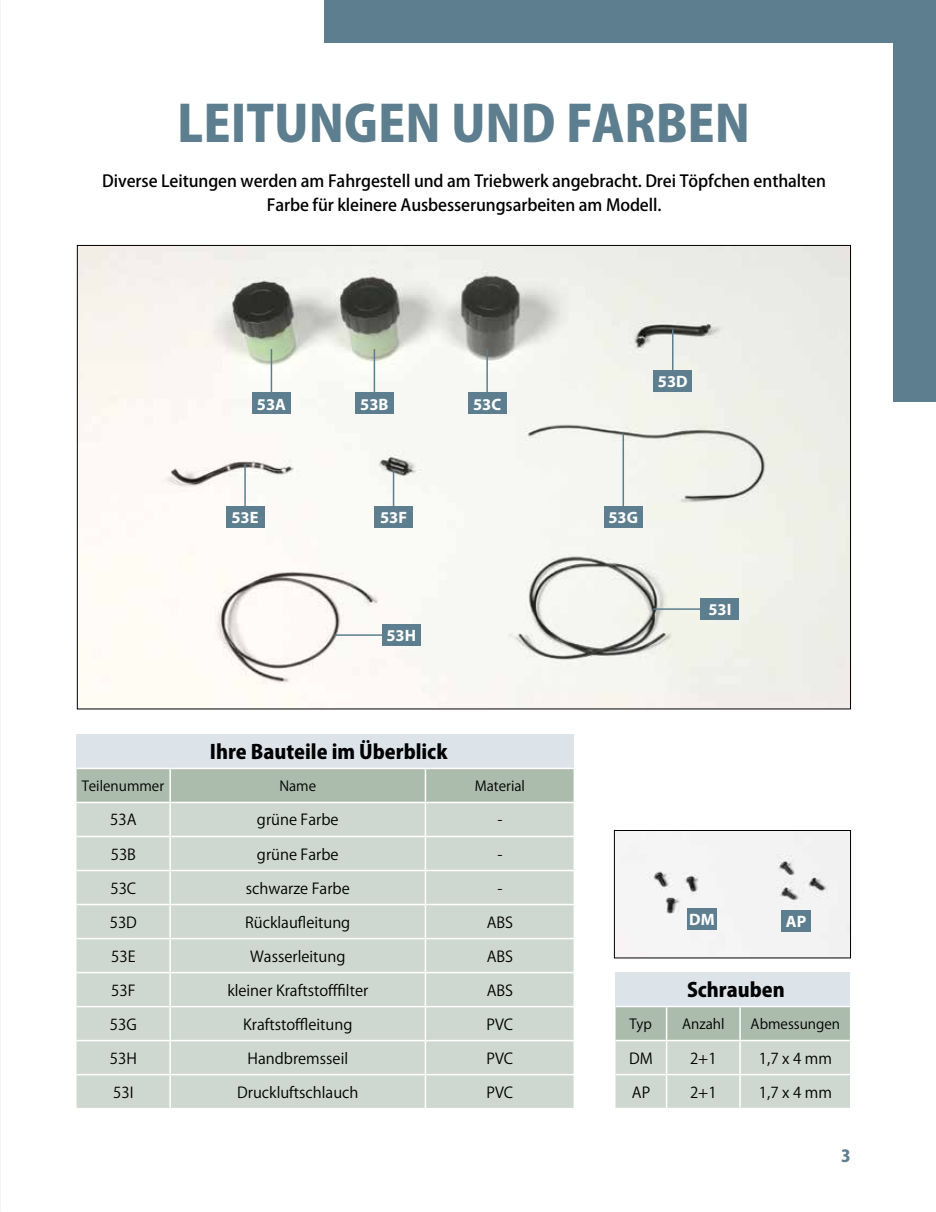
<style>
.page{position:relative;width:936px;height:1212px;background:#fff}
.page>*{position:absolute;margin:0;border:0;box-sizing:border-box;transform-origin:0 0}
.t1{font:800 49.5px "Koz Go Pro";color:#5d7e8e}
.t2{font:800 19.5px "Koz Go Pro";color:#000}
.t3{font:500 16.5px/24px "Koz Go Pro";letter-spacing:-.005em;color:#000;text-align:center}
.t4{font:700 16.5px "Myriad Pro";color:#fff}
.t5{font:800 16.5px "Koz Go Pro";color:#5d7e8e}
.t6{font:15px "Koz Go Pro";color:#000}
.t7{font:13.8px "Koz Go Pro";color:#000}
</style>
<div class="page">
<hr style="left:0;top:161px;width:1px;height:1051px;background:#f3f5f3">
<img style="left:79px;top:247px;width:769px;height:460px">
<div style="left:616px;top:832px;width:232px;height:124px;background:#f3f3f3"></div>
<div style="left:614px;top:830px;width:236px;height:128px;border:1px solid #000"></div>
<div style="left:615px;top:972px;width:235px;height:34px;background:#dce4ea"></div>
<svg style="left:615px;top:1007px;width:234px;height:101px;background:#c4cfc5"></svg>
<hr style="left:665px;top:1007px;width:2px;height:33px;background:#fff">
<hr style="left:739px;top:1007px;width:1px;height:33px;background:#fff">
<hr style="left:615px;top:1040px;width:51px;height:1px;background:#fff">
<hr style="left:666px;top:1040px;width:74px;height:1px;background:#fff">
<hr style="left:665px;top:1041px;width:2px;height:33px;background:#fff">
<hr style="left:740px;top:1040px;width:111px;height:1px;background:#fff">
<hr style="left:739px;top:1041px;width:1px;height:33px;background:#fff">
<hr style="left:615px;top:1074px;width:51px;height:1px;background:#fff">
<hr style="left:666px;top:1074px;width:74px;height:1px;background:#fff">
<hr style="left:665px;top:1075px;width:2px;height:33px;background:#fff">
<hr style="left:740px;top:1074px;width:111px;height:1px;background:#fff">
<hr style="left:739px;top:1075px;width:1px;height:33px;background:#fff">
<hr style="left:849px;top:972px;width:2px;height:34px;background:#fff">
<div style="left:77px;top:734px;width:497px;height:34px;background:#dce4ea"></div>
<div style="left:77px;top:769px;width:496px;height:33px;background:#abbcad"></div>
<div style="left:77px;top:803px;width:496px;height:305px;background:#cfd8d0"></div>
<hr style="left:169px;top:769px;width:2px;height:33px;background:#fff">
<hr style="left:424px;top:769px;width:2px;height:33px;background:#fff">
<hr style="left:169px;top:803px;width:2px;height:33px;background:#fff">
<hr style="left:424px;top:803px;width:2px;height:33px;background:#fff">
<hr style="left:77px;top:836px;width:93px;height:1px;background:#fff">
<hr style="left:170px;top:836px;width:255px;height:1px;background:#fff">
<hr style="left:169px;top:837px;width:2px;height:33px;background:#fff">
<hr style="left:425px;top:836px;width:150px;height:1px;background:#fff">
<hr style="left:424px;top:837px;width:2px;height:33px;background:#fff">
<hr style="left:77px;top:870px;width:93px;height:1px;background:#fff">
<hr style="left:170px;top:870px;width:255px;height:1px;background:#fff">
<hr style="left:169px;top:871px;width:2px;height:33px;background:#fff">
<hr style="left:425px;top:870px;width:150px;height:1px;background:#fff">
<hr style="left:424px;top:871px;width:2px;height:33px;background:#fff">
<hr style="left:77px;top:904px;width:93px;height:1px;background:#fff">
<hr style="left:170px;top:904px;width:255px;height:1px;background:#fff">
<hr style="left:169px;top:905px;width:2px;height:33px;background:#fff">
<hr style="left:425px;top:904px;width:150px;height:1px;background:#fff">
<hr style="left:424px;top:905px;width:2px;height:33px;background:#fff">
<hr style="left:77px;top:938px;width:93px;height:1px;background:#fff">
<hr style="left:170px;top:938px;width:255px;height:1px;background:#fff">
<hr style="left:169px;top:939px;width:2px;height:33px;background:#fff">
<hr style="left:425px;top:938px;width:150px;height:1px;background:#fff">
<hr style="left:424px;top:939px;width:2px;height:33px;background:#fff">
<hr style="left:77px;top:972px;width:93px;height:1px;background:#fff">
<hr style="left:170px;top:972px;width:255px;height:1px;background:#fff">
<hr style="left:169px;top:973px;width:2px;height:33px;background:#fff">
<hr style="left:425px;top:972px;width:150px;height:1px;background:#fff">
<hr style="left:424px;top:973px;width:2px;height:33px;background:#fff">
<hr style="left:77px;top:1006px;width:93px;height:1px;background:#fff">
<hr style="left:170px;top:1006px;width:255px;height:1px;background:#fff">
<hr style="left:169px;top:1007px;width:2px;height:33px;background:#fff">
<hr style="left:425px;top:1006px;width:150px;height:1px;background:#fff">
<hr style="left:424px;top:1007px;width:2px;height:33px;background:#fff">
<hr style="left:77px;top:1040px;width:93px;height:1px;background:#fff">
<hr style="left:170px;top:1040px;width:255px;height:1px;background:#fff">
<hr style="left:169px;top:1041px;width:2px;height:33px;background:#fff">
<hr style="left:425px;top:1040px;width:150px;height:1px;background:#fff">
<hr style="left:424px;top:1041px;width:2px;height:33px;background:#fff">
<hr style="left:77px;top:1074px;width:93px;height:1px;background:#fff">
<hr style="left:170px;top:1074px;width:255px;height:1px;background:#fff">
<hr style="left:169px;top:1075px;width:2px;height:33px;background:#fff">
<hr style="left:425px;top:1074px;width:150px;height:1px;background:#fff">
<hr style="left:424px;top:1075px;width:2px;height:33px;background:#fff">
<div style="left:687px;top:908px;width:29px;height:21px;background:#5d7e8e"></div>
<div style="left:781px;top:910px;width:30px;height:22px;background:#5d7e8e"></div>
<hr style="left:271px;top:349px;width:1px;height:59px;background:#5d7e8e">
<div style="left:252px;top:393px;width:38px;height:21px;background:#5d7e8e"></div>
<hr style="left:672px;top:330px;width:1px;height:55px;background:#5d7e8e">
<div style="left:653px;top:371px;width:38px;height:21px;background:#5d7e8e"></div>
<hr style="left:244px;top:464px;width:2px;height:57px;background:#5d7e8e">
<div style="left:226px;top:507px;width:38px;height:21px;background:#5d7e8e"></div>
<hr style="left:334px;top:634px;width:54px;height:2px;background:#5d7e8e">
<div style="left:382px;top:624px;width:38px;height:22px;background:#5d7e8e"></div>
<hr style="left:373px;top:349px;width:2px;height:59px;background:#5d7e8e">
<div style="left:355px;top:393px;width:38px;height:21px;background:#5d7e8e"></div>
<hr style="left:486px;top:349px;width:2px;height:59px;background:#5d7e8e">
<div style="left:468px;top:393px;width:38px;height:21px;background:#5d7e8e"></div>
<hr style="left:393px;top:470px;width:1px;height:51px;background:#5d7e8e">
<div style="left:374px;top:507px;width:38px;height:21px;background:#5d7e8e"></div>
<hr style="left:622px;top:434px;width:2px;height:87px;background:#5d7e8e">
<div style="left:604px;top:507px;width:38px;height:21px;background:#5d7e8e"></div>
<hr style="left:653px;top:608px;width:53px;height:2px;background:#5d7e8e">
<div style="left:700px;top:598px;width:39px;height:22px;background:#5d7e8e"></div>
<div style="left:893px;top:0;width:42px;height:401px;background:#5d7e8e"></div>
<div style="left:325px;top:0;width:610px;height:43px;background:#5d7e8e"></div>
<h1 class="t1" style="left:177px;top:91px;width:574px">LEITUNGEN UND FARBEN</h1>
<p class="t3" style="left:102px;top:170px;width:725px">Diverse Leitungen werden am Fahrgestell und am Triebwerk angebracht. Drei Töpfchen enthalten<br>Farbe für kleinere Ausbesserungsarbeiten am Modell.</p>
<p class="t4" style="left:257px;top:393px;width:31px">53A</p>
<p class="t4" style="left:360px;top:393px;width:30px">53B</p>
<p class="t4" style="left:473px;top:393px;width:30px">53C</p>
<p class="t4" style="left:657px;top:371px;width:31px">53D</p>
<p class="t4" style="left:231px;top:507px;width:29px">53E</p>
<p class="t4" style="left:380px;top:507px;width:29px">53F</p>
<p class="t4" style="left:608px;top:507px;width:31px">53G</p>
<p class="t4" style="left:386px;top:625px;width:31px">53H</p>
<h2 class="t2" style="left:210px;top:739px;width:239px">Ihre Bauteile im Überblick</h2>
<p class="t4" style="left:708px;top:599px;width:25px">53I</p>
<p class="t7" style="left:82px;top:777px;width:84px">Teilenummer</p>
<p class="t7" style="left:279px;top:777px;width:38px">Name</p>
<p class="t7" style="left:475px;top:777px;width:52px">Material</p>
<p class="t6" style="left:110px;top:810px;width:28px">53A</p>
<p class="t6" style="left:257px;top:810px;width:83px">grüne Farbe</p>
<p class="t6" style="left:497px;top:810px;width:5px">-</p>
<p class="t6" style="left:111px;top:844px;width:27px">53B</p>
<p class="t6" style="left:257px;top:844px;width:83px">grüne Farbe</p>
<p class="t6" style="left:497px;top:844px;width:5px">-</p>
<p class="t6" style="left:110px;top:878px;width:27px">53C</p>
<p class="t6" style="left:246px;top:878px;width:105px">schwarze Farbe</p>
<p class="t6" style="left:497px;top:878px;width:5px">-</p>
<p class="t6" style="left:110px;top:912px;width:29px">53D</p>
<p class="t6" style="left:245px;top:912px;width:106px">Rücklaufleitung</p>
<p class="t6" style="left:486px;top:912px;width:28px">ABS</p>
<p class="t6" style="left:111px;top:946px;width:26px">53E</p>
<p class="t6" style="left:250px;top:946px;width:97px">Wasserleitung</p>
<p class="t6" style="left:486px;top:946px;width:28px">ABS</p>
<p class="t6" style="left:111px;top:980px;width:26px">53F</p>
<p class="t6" style="left:227px;top:980px;width:142px">kleiner Kraftstofffilter</p>
<p class="t6" style="left:486px;top:980px;width:28px">ABS</p>
<p class="t6" style="left:110px;top:1014px;width:28px">53G</p>
<p class="t6" style="left:243px;top:1014px;width:111px">Kraftstoffleitung</p>
<p class="t6" style="left:486px;top:1014px;width:28px">PVC</p>
<p class="t6" style="left:110px;top:1048px;width:29px">53H</p>
<p class="t6" style="left:247px;top:1048px;width:102px">Handbremsseil</p>
<p class="t6" style="left:486px;top:1048px;width:28px">PVC</p>
<p class="t6" style="left:113px;top:1082px;width:22px">53I</p>
<p class="t6" style="left:237px;top:1082px;width:123px">Druckluftschlauch</p>
<p class="t6" style="left:486px;top:1082px;width:28px">PVC</p>
<p class="t4" style="left:689px;top:908px;width:27px">DM</p>
<p class="t4" style="left:785px;top:911px;width:22px">AP</p>
<h2 class="t2" style="left:687px;top:977px;width:99px">Schrauben</h2>
<p class="t7" style="left:629px;top:1015px;width:24px">Typ</p>
<p class="t7" style="left:682px;top:1015px;width:44px">Anzahl</p>
<p class="t7" style="left:750px;top:1015px;width:91px">Abmessungen</p>
<p class="t6" style="left:629px;top:1048px;width:25px">DM</p>
<p class="t6" style="left:690px;top:1048px;width:28px">2+1</p>
<p class="t6" style="left:758px;top:1048px;width:75px">1,7 x 4 mm</p>
<p class="t6" style="left:631px;top:1082px;width:20px">AP</p>
<p class="t6" style="left:690px;top:1082px;width:28px">2+1</p>
<p class="t6" style="left:758px;top:1082px;width:75px">1,7 x 4 mm</p>
<p class="t5" style="left:841px;top:1145px;width:11px">3</p>
</div>
